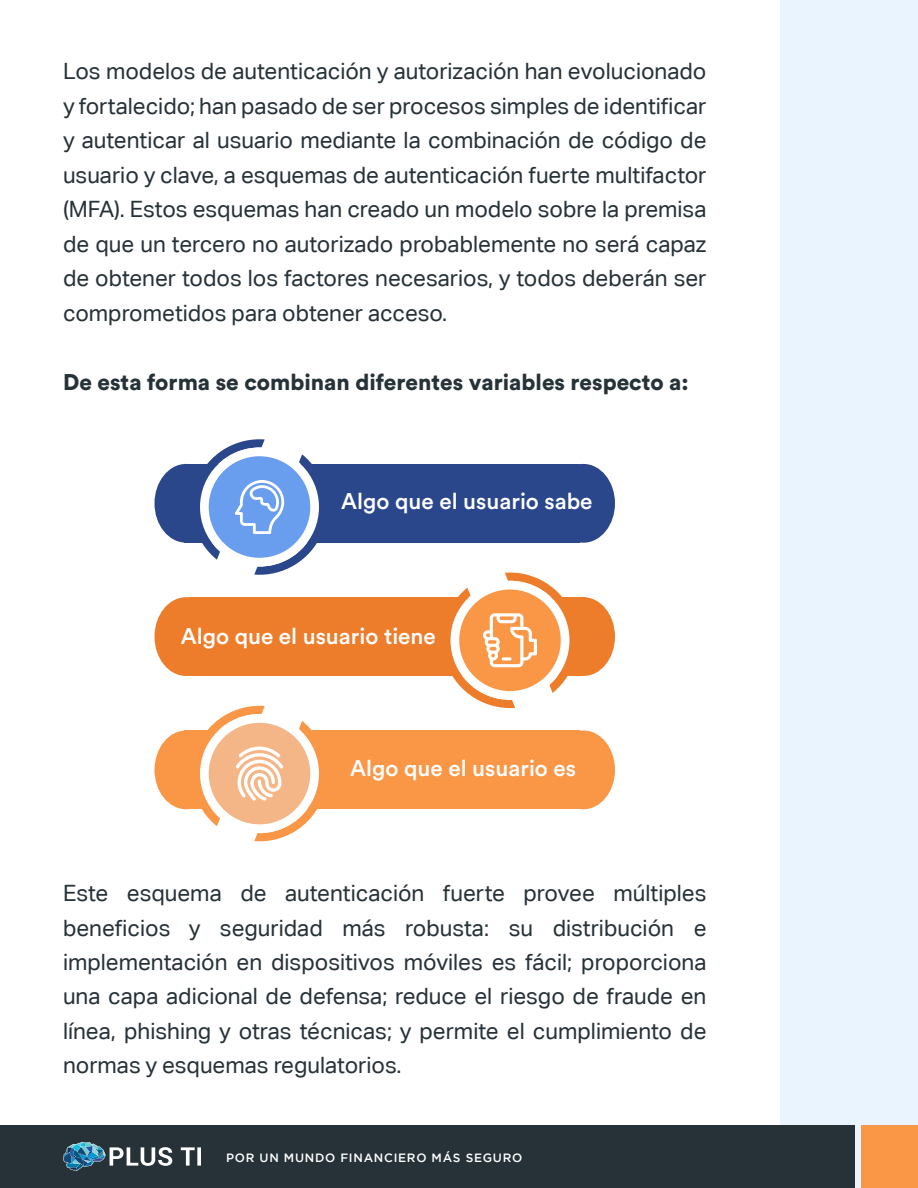
<style>
.page{position:relative;width:918px;height:1188px;background:#fff}
.page>*{position:absolute;margin:0;border:0;box-sizing:border-box;transform-origin:0 0}
.t1{font:22.5px/34.5px "Aktiv Grotesk Corp";color:#263238;text-align:justify}
.t2{font:500 22.5px "Circular Std";color:#fff}
.t3{font:900 22.5px "Circular Std";color:#263238}
.t4{font:500 12px "Gotham";letter-spacing:.06em;color:#fff}
</style>
<div class="page">
<div style="left:780px;top:0;width:138px;height:1188px;background:#eaf4fe"></div>
<div style="left:0;top:1125px;width:855px;height:63px;background:#263238"></div>
<svg style="left:63px;top:1142px;width:138px;height:29px"></svg>
<div style="left:861px;top:1125px;width:57px;height:63px;background:#f99746"></div>
<div style="left:552px;top:464px;width:63px;height:79px;background:#2b478b;border-radius:50%"></div>
<div style="left:185px;top:464px;width:395px;height:79px;background:#2b478b"></div>
<div style="left:155px;top:464px;width:63px;height:79px;background:#2b478b;border-radius:50%"></div>
<div style="left:155px;top:597px;width:63px;height:79px;background:#ed7d2b;border-radius:50%"></div>
<div style="left:190px;top:597px;width:395px;height:79px;background:#ed7d2b"></div>
<div style="left:552px;top:597px;width:63px;height:79px;background:#ed7d2b;border-radius:50%"></div>
<div style="left:552px;top:730px;width:63px;height:79px;background:#f99746;border-radius:50%"></div>
<div style="left:185px;top:730px;width:395px;height:79px;background:#f99746"></div>
<div style="left:155px;top:730px;width:63px;height:79px;background:#f99746;border-radius:50%"></div>
<svg style="left:200px;top:705px;width:119px;height:137px"></svg>
<svg style="left:450px;top:572px;width:120px;height:136px"></svg>
<svg style="left:502px;top:657px;width:10px;height:4px"></svg>
<svg style="left:200px;top:439px;width:119px;height:136px"></svg>
<p class="t1" style="left:63px;top:54px;width:645px">Los modelos de autenticación y autorización han evolucionado y fortalecido; han pasado de ser procesos simples de identificar y autenticar al usuario mediante la combinación de código de usuario y clave, a esquemas de autenticación fuerte multifactor (MFA). Estos esquemas han creado un modelo sobre la premisa de que un tercero no autorizado probablemente no será capaz de obtener todos los factores necesarios, y todos deberán ser comprometidos para obtener acceso.</p>
<p class="t3" style="left:63px;top:367px;width:627px">De esta forma se combinan diferentes variables respecto a:</p>
<p class="t2" style="left:341px;top:487px;width:253px">Algo que el usuario sabe</p>
<p class="t2" style="left:181px;top:622px;width:257px">Algo que el usuario tiene</p>
<p class="t2" style="left:350px;top:754px;width:227px">Algo que el usuario es</p>
<p class="t1" style="left:63px;top:876px;width:645px">Este esquema de autenticación fuerte provee múltiples beneficios y seguridad más robusta: su distribución e implementación en dispositivos móviles es fácil; proporciona una capa adicional de defensa; reduce el riesgo de fraude en línea, phishing y otras técnicas; y permite el cumplimiento de normas y esquemas regulatorios.</p>
<p class="t4" style="left:226px;top:1151px;width:298px">POR UN MUNDO FINANCIERO MÁS SEGURO</p>
</div>
